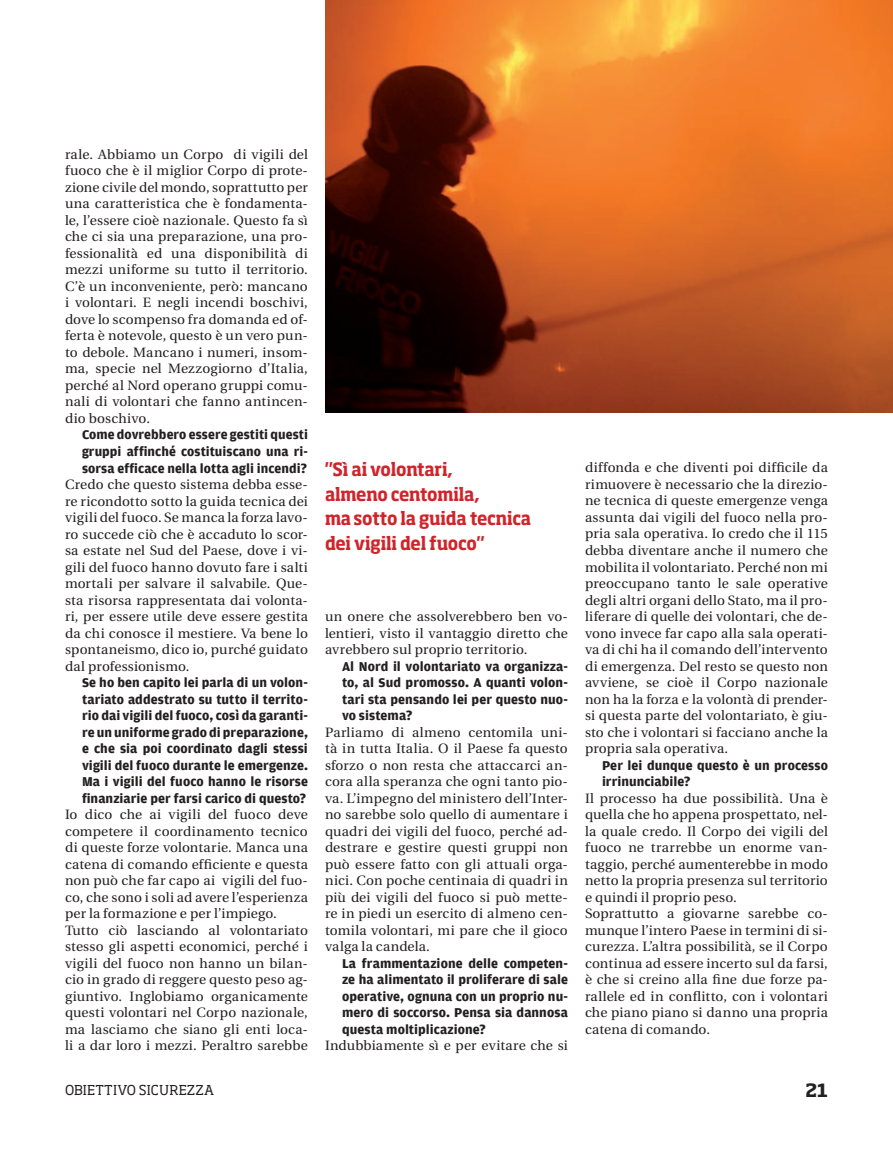
<style>
.page{position:relative;width:893px;height:1149px;background:#fff}
.page>*{position:absolute;margin:0;border:0;box-sizing:border-box;transform-origin:0 0}
.t1{font:700 18px/24.8px "Soho Std";letter-spacing:-.01em;color:#d1232a;scale:.9 1}
.t2{font:700 18px "Soho Std";color:#231f20}
.t3{font:13.5px/16.5px "Utopia";letter-spacing:.01em;color:#231f20;text-align:justify}
.t4{font:700 13.5px/16.5px "Amplitude";letter-spacing:.005em;color:#231f20;text-align:justify}
.t5{font:13.5px "Soho Std";letter-spacing:.015em;color:#231f20}
</style>
<div class="page">
<img style="left:325px;top:0;width:568px;height:412px">
<p class="t3" style="left:65px;top:146px;width:244px">rale. Abbiamo un Corpo di vigili del fuoco che è il miglior Corpo di prote&shy;zione civile del mondo, soprattutto per una caratteristica che è fondamenta&shy;le, l’essere cioè nazionale. Questo fa sì che ci sia una preparazione, una pro&shy;fessionalità ed una disponibilità di mezzi uniforme su tutto il territorio.<br>C’è un inconveniente, però: mancano i volontari. E negli incendi boschivi, dove lo scompenso fra domanda ed of&shy;ferta è notevole, questo è un vero pun&shy;to debole. Mancano i numeri, insom&shy;ma, specie nel Mezzogiorno d’Italia, perché al Nord operano gruppi comu&shy;nali di volontari che fanno antincen&shy;dio boschivo.</p>
<p class="t4" style="left:82px;top:427px;width:227px">Come dovrebbero essere gestiti questi gruppi affinché costituiscano una ri&shy;sorsa efficace nella lotta agli incendi?</p>
<p class="t3" style="left:65px;top:476px;width:244px">Credo che questo sistema debba esse&shy;re ricondotto sotto la guida tecnica dei vigili del fuoco. Se manca la forza lavo&shy;ro succede ciò che è accaduto lo scor&shy;sa estate nel Sud del Paese, dove i vi&shy;gili del fuoco hanno dovuto fare i salti mortali per salvare il salvabile. Que&shy;sta risorsa rappresentata dai volonta&shy;ri, per essere utile deve essere gestita da chi conosce il mestiere. Va bene lo spontaneismo, dico io, purché guidato dal professionismo.</p>
<p class="t4" style="left:82px;top:674px;width:227px">Se ho ben capito lei parla di un volon&shy;tariato addestrato su tutto il territo&shy;rio dai vigili del fuoco, così da garanti&shy;re un uniforme grado di preparazione, e che sia poi coordinato dagli stessi vigili del fuoco durante le emergenze.<br>Ma i vigili del fuoco hanno le risorse finanziarie per farsi carico di questo?</p>
<p class="t3" style="left:65px;top:806px;width:244px;text-align:left">Io dico che ai vigili del fuoco deve competere il coordinamento tecnico di queste forze volontarie. Manca una catena di comando efficiente e questa non può che far capo ai vigili del fuo&shy;co, che sono i soli ad avere l’esperienza per la formazione e per l’impiego.<br>Tutto ciò lasciando al volontariato stesso gli aspetti economici, perché i vigili del fuoco non hanno un bilan&shy;cio in grado di reggere questo peso ag&shy;giuntivo. Inglobiamo organicamente questi volontari nel Corpo nazionale, ma lasciamo che siano gli enti loca&shy;li a dar loro i mezzi. Peraltro sarebbe</p>
<h1 class="t1" style="left:325px;top:456px;width:231px">"Sì ai volontari,<br>almeno centomila,<br>ma sotto la guida tecnica dei vigili del fuoco"</h1>
<p class="t3" style="left:325px;top:608px;width:244px">un onere che assolverebbero ben vo&shy;lentieri, visto il vantaggio diretto che avrebbero sul proprio territorio.</p>
<p class="t4" style="left:342px;top:658px;width:227px">Al Nord il volontariato va organizza&shy;to, al Sud promosso. A quanti volon&shy;tari sta pensando lei per questo nuo&shy;vo sistema?</p>
<p class="t3" style="left:325px;top:724px;width:244px">Parliamo di almeno centomila uni&shy;tà in tutta Italia. O il Paese fa questo sforzo o non resta che attaccarci an&shy;cora alla speranza che ogni tanto pio&shy;va. L’impegno del ministero dell’Inter&shy;no sarebbe solo quello di aumentare i quadri dei vigili del fuoco, perché ad&shy;destrare e gestire questi gruppi non può essere fatto con gli attuali orga&shy;nici. Con poche centinaia di quadri in più dei vigili del fuoco si può mette&shy;re in piedi un esercito di almeno cen&shy;tomila volontari, mi pare che il gioco valga la candela.</p>
<p class="t4" style="left:342px;top:954px;width:227px">La frammentazione delle competen&shy;ze ha alimentato il proliferare di sale operative, ognuna con un proprio nu&shy;mero di soccorso. Pensa sia dannosa questa moltiplicazione?</p>
<p class="t3" style="left:325px;top:1037px;width:244px">Indubbiamente sì e per evitare che si</p>
<p class="t3" style="left:585px;top:459px;width:244px">diffonda e che diventi poi difficile da rimuovere è necessario che la direzio&shy;ne tecnica di queste emergenze venga assunta dai vigili del fuoco nella pro&shy;pria sala operativa. Io credo che il 115 debba diventare anche il numero che mobilita il volontariato. Perché non mi preoccupano tanto le sale operative degli altri organi dello Stato, ma il pro&shy;liferare di quelle dei volontari, che de&shy;vono invece far capo alla sala operati&shy;va di chi ha il comando dell’intervento di emergenza. Del resto se questo non avviene, se cioè il Corpo nazionale non ha la forza e la volontà di prender&shy;si questa parte del volontariato, è giu&shy;sto che i volontari si facciano anche la propria sala operativa.</p>
<p class="t4" style="left:602px;top:756px;width:228px">Per lei dunque questo è un processo irrinunciabile?</p>
<p class="t3" style="left:585px;top:789px;width:244px;text-align:left">Il processo ha due possibilità. Una è quella che ho appena prospettato, nel&shy;la quale credo. Il Corpo dei vigili del fuoco ne trarrebbe un enorme van&shy;taggio, perché aumenterebbe in modo netto la propria presenza sul territorio e quindi il proprio peso.<br>Soprattutto a giovarne sarebbe co&shy;munque l’intero Paese in termini di si&shy;curezza. L’altra possibilità, se il Corpo continua ad essere incerto sul da farsi, è che si creino alla fine due forze pa&shy;rallele ed in conflitto, con i volontari che piano piano si danno una propria catena di comando.</p>
<p class="t5" style="left:65px;top:1081px;width:151px">OBIETTIVO SICUREZZA</p>
<h1 class="t2" style="left:805px;top:1078px;width:24px">21</h1>
</div>
